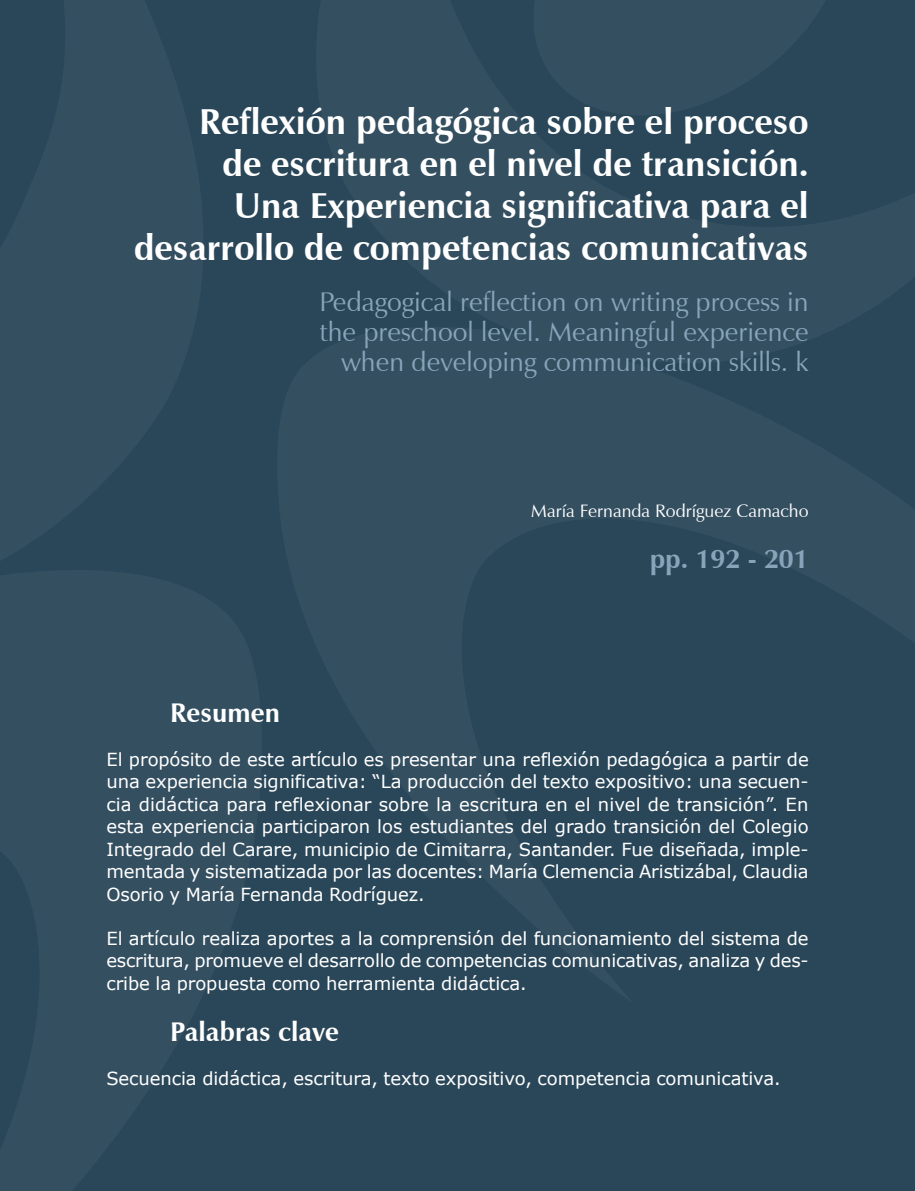
<style>
.page{position:relative;width:915px;height:1191px;background:#fff}
.page>*{position:absolute;margin:0;border:0;box-sizing:border-box;transform-origin:0 0}
.t1{font:700 36px/42px "Zapf Humanist 601 BT";color:#fff;text-align:right}
.t2{font:27px/30px "Zapf Humanist 601 BT";color:#88a4ba;text-align:right}
.t3{font:700 27px "Zapf Humanist 601 BT";color:#fff}
.t4{font:700 27px "Zapf Humanist 601 BT";color:#88a4ba}
.t5{font:18px/22.5px "Verdana";letter-spacing:-.005em;color:#fff;text-align:justify}
.t6{font:18px "Zapf Humanist 601 BT";color:#fff}
</style>
<div class="page">
<div style="left:0;top:0;width:914px;height:1191px;background:#2a4759"></div>
<h1 class="t1" style="left:134px;top:100px;width:676px">Reflexión pedagógica sobre el proceso<br>de escritura en el nivel de transición.<br>Una Experiencia significativa para el desarrollo de competencias comunicativas</h1>
<h2 class="t2" style="left:319px;top:287px;width:490px">Pedagogical reflection on writing process in the preschool level. Meaningful experience when developing communication skills. k</h2>
<p class="t6" style="left:531px;top:499px;width:279px">María Fernanda Rodríguez Camacho</p>
<h2 class="t4" style="left:649px;top:542px;width:160px">pp. 192 - 201</h2>
<h2 class="t3" style="left:170px;top:696px;width:111px">Resumen</h2>
<p class="t5" style="left:106px;top:747px;width:703px">El propósito de este artículo es presentar una reflexión pedagógica a partir de una experiencia significativa: “La producción del texto expositivo: una secuen&shy;cia didáctica para reflexionar sobre la escritura en el nivel de transición”. En esta experiencia participaron los estudiantes del grado transición del Colegio Integrado del Carare, municipio de Cimitarra, Santander. Fue diseñada, imple&shy;mentada y sistematizada por las docentes: María Clemencia Aristizábal, Claudia Osorio y María Fernanda Rodríguez.</p>
<p class="t5" style="left:106px;top:926px;width:703px">El artículo realiza aportes a la comprensión del funcionamiento del sistema de escritura, promueve el desarrollo de competencias comunicativas, analiza y des&shy;cribe la propuesta como herramienta didáctica.</p>
<h2 class="t3" style="left:170px;top:1015px;width:170px">Palabras clave</h2>
<p class="t5" style="left:106px;top:1066px;width:675px">Secuencia didáctica, escritura, texto expositivo, competencia comunicativa.</p>
</div>
